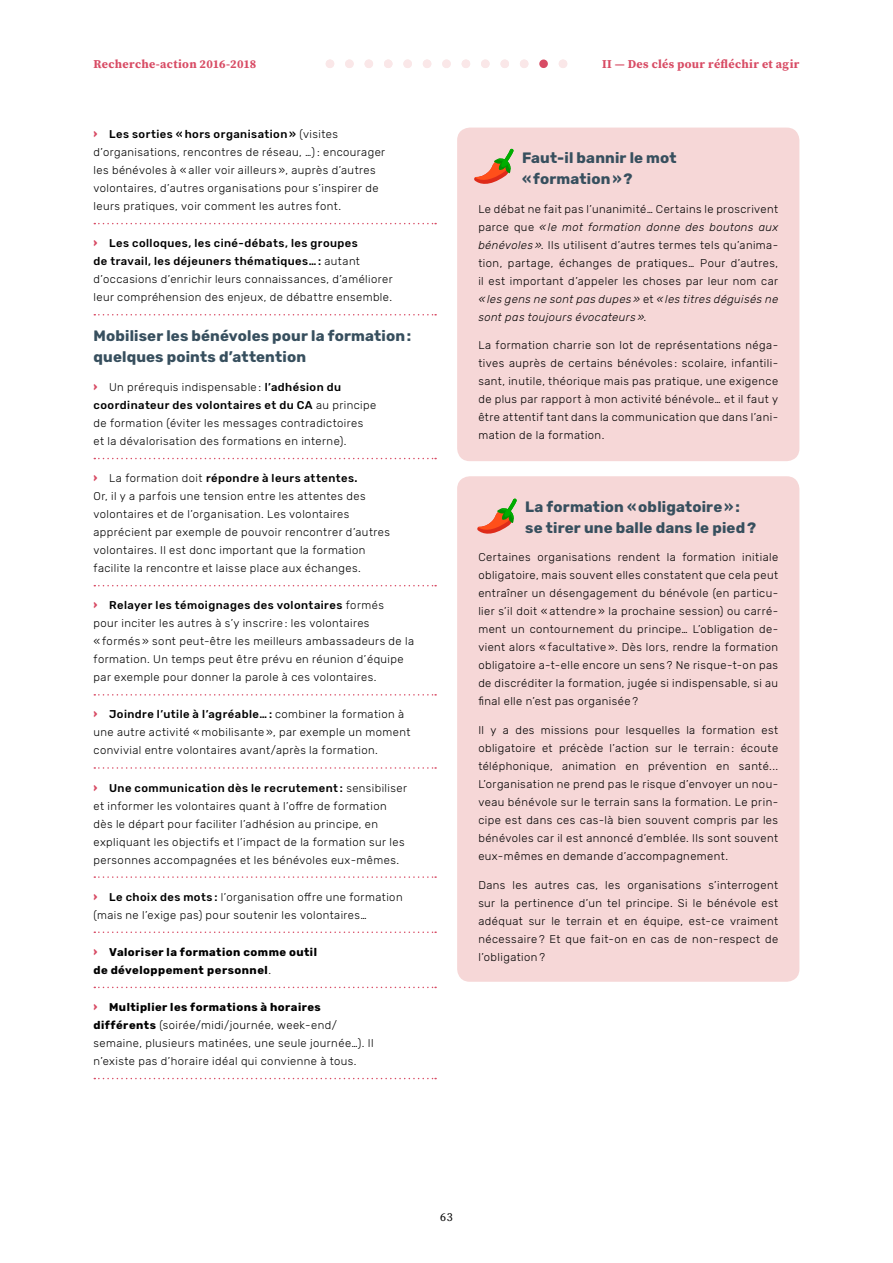
<style>
.page{position:relative;width:893px;height:1263px;background:#fff}
.page>*{position:absolute;margin:0;border:0;box-sizing:border-box;transform-origin:0 0}
.t1{font:700 15px/21px "Rubik";letter-spacing:.01em;color:#374f5e}
.t2{font:700 12px "Source Serif Pro";letter-spacing:.025em;color:#d84c65}
.t3{font:12px "Source Serif Pro";color:#000}
.t4{font:300 11.25px/18px "Rubik";letter-spacing:.035em;color:#000}
.t5{font:700 11.25px/18px "Rubik";letter-spacing:.04em;color:#000}
.s1{font-weight:500}
.s2{font-weight:300}
.s3{font-weight:700}
.s4{font-style:italic}
</style>
<div class="page">
<svg style="left:94px;top:223px;width:342px;height:1px"></svg>
<svg style="left:94px;top:314px;width:342px;height:1px"></svg>
<svg style="left:94px;top:458px;width:342px;height:1px"></svg>
<svg style="left:94px;top:585px;width:342px;height:1px"></svg>
<svg style="left:94px;top:694px;width:342px;height:1px"></svg>
<svg style="left:94px;top:767px;width:342px;height:2px"></svg>
<svg style="left:94px;top:876px;width:342px;height:2px"></svg>
<svg style="left:94px;top:931px;width:342px;height:2px"></svg>
<svg style="left:94px;top:987px;width:342px;height:1px"></svg>
<svg style="left:94px;top:1078px;width:342px;height:1px"></svg>
<div style="left:442px;top:60px;width:9px;height:8px;background:#fae7e8;border-radius:50%"></div>
<div style="left:384px;top:60px;width:8px;height:8px;background:#fae7e8;border-radius:50%"></div>
<div style="left:520px;top:60px;width:8px;height:8px;background:#fae7e8;border-radius:50%"></div>
<div style="left:403px;top:60px;width:9px;height:8px;background:#fae7e8;border-radius:50%"></div>
<div style="left:559px;top:60px;width:8px;height:8px;background:#fae7e8;border-radius:50%"></div>
<div style="left:539px;top:60px;width:9px;height:8px;background:#d84c65;border-radius:50%"></div>
<div style="left:365px;top:60px;width:8px;height:8px;background:#fae7e8;border-radius:50%"></div>
<div style="left:500px;top:60px;width:9px;height:8px;background:#fae7e8;border-radius:50%"></div>
<div style="left:345px;top:60px;width:9px;height:8px;background:#fae7e8;border-radius:50%"></div>
<div style="left:481px;top:60px;width:9px;height:8px;background:#fae7e8;border-radius:50%"></div>
<div style="left:423px;top:60px;width:8px;height:8px;background:#fae7e8;border-radius:50%"></div>
<div style="left:462px;top:60px;width:8px;height:8px;background:#fae7e8;border-radius:50%"></div>
<div style="left:326px;top:60px;width:8px;height:8px;background:#fae7e8;border-radius:50%"></div>
<div style="left:457px;top:128px;width:342px;height:333px;background:#f6d7d7;border-radius:13px"></div>
<svg style="left:474px;top:149px;width:40px;height:35px"></svg>
<div style="left:457px;top:476px;width:342px;height:506px;background:#f6d7d7;border-radius:13px"></div>
<svg style="left:477px;top:498px;width:40px;height:36px"></svg>
<p class="t2" style="left:94px;top:56px;width:164px">Recherche-action 2016-2018</p>
<p class="t2" style="left:602px;top:56px;width:199px">II — Des clés pour réfléchir et agir</p>
<p class="t4" style="left:94px;top:125px;width:293px;text-indent:16px"><span class="s1">Les sorties « hors organisation »</span> (visites d’organisations, rencontres de réseau, …) : encourager les bénévoles à « aller voir ailleurs », auprès d’autres volontaires, d’autres organisations pour s’inspirer de leurs pratiques, voir comment les autres font.</p>
<p class="t4" style="left:94px;top:235px;width:301px;text-indent:16px"><span class="s1">Les colloques, les ciné-débats, les groupes<br>de travail, les déjeuners thématiques…:</span> autant d’occasions d’enrichir leurs connaissances, d’améliorer leur compréhension des enjeux, de débattre ensemble.</p>
<h1 class="t1" style="left:94px;top:326px;width:319px">Mobiliser les bénévoles pour la formation: quelques points d’attention</h1>
<p class="t4" style="left:94px;top:378px;width:284px;text-indent:16px">Un prérequis indispensable : <span class="s1">l’adhésion du coordinateur des volontaires et du CA</span> au principe de formation (éviter les messages contradictoires et la dévalorisation des formations en interne).</p>
<p class="t4" style="left:94px;top:470px;width:298px;text-indent:16px">La formation doit <span class="s1">répondre à leurs attentes.<br></span>Or, il y a parfois une tension entre les attentes des volontaires et de l’organisation. Les volontaires apprécient par exemple de pouvoir rencontrer d’autres volontaires. Il est donc important que la formation facilite la rencontre et laisse place aux échanges.</p>
<p class="t4" style="left:94px;top:597px;width:322px;text-indent:16px"><span class="s1">Relayer les témoignages des volontaires</span> formés<br>pour inciter les autres à s’y inscrire : les volontaires<br>« formés » sont peut-être les meilleurs ambassadeurs de la formation. Un temps peut être prévu en réunion d’équipe par exemple pour donner la parole à ces volontaires.</p>
<p class="t4" style="left:94px;top:706px;width:318px;text-indent:16px"><span class="s1">Joindre l’utile à l’agréable…:</span> combiner la formation à une autre activité « mobilisante », par exemple un moment convivial entre volontaires avant/après la formation.</p>
<p class="t4" style="left:94px;top:779px;width:315px;text-indent:16px"><span class="s1">Une communication dès le recrutement :</span> sensibiliser et informer les volontaires quant à l’offre de formation dès le départ pour faciliter l’adhésion au principe, en expliquant les objectifs et l’impact de la formation sur les personnes accompagnées et les bénévoles eux-mêmes.</p>
<p class="t4" style="left:94px;top:888px;width:311px;text-indent:16px"><span class="s1">Le choix des mots :</span> l’organisation offre une formation (mais ne l’exige pas) pour soutenir les volontaires…</p>
<p class="t5" style="left:94px;top:943px;width:225px;text-indent:16px">Valoriser la formation comme outil de développement personnel<span class="s2">.</span></p>
<p class="t4" style="left:94px;top:998px;width:282px;text-indent:16px"><span class="s3">Multiplier les formations à horaires différents</span> (soirée/midi/journée, week-end/ semaine, plusieurs matinées, une seule journée…). Il n’existe pas d’horaire idéal qui convienne à tous.</p>
<h1 class="t1" style="left:522px;top:148px;width:156px">Faut-il bannir le mot «formation»?</h1>
<p class="t4" style="left:478px;top:200px;width:301px;text-align:justify">Le débat ne fait pas l’unanimité… Certains le proscrivent parce que <span class="s4">« le mot formation donne des boutons aux bénévoles ».</span> Ils utilisent d’autres termes tels qu’anima&shy;tion, partage, échanges de pratiques… Pour d’autres, il est important d’appeler les choses par leur nom car <span class="s4">« les gens ne sont pas dupes »</span> et <span class="s4">« les titres déguisés ne sont pas toujours évocateurs ».</span></p>
<p class="t4" style="left:478px;top:336px;width:301px;text-align:justify">La formation charrie son lot de représentations néga&shy;tives auprès de certains bénévoles : scolaire, infantili&shy;sant, inutile, théorique mais pas pratique, une exigence de plus par rapport à mon activité bénévole… et il faut y être attentif tant dans la communication que dans l’ani&shy;mation de la formation.</p>
<h1 class="t1" style="left:525px;top:496px;width:232px">La formation «obligatoire»: se tirer une balle dans le pied?</h1>
<p class="t4" style="left:478px;top:549px;width:301px;text-align:justify">Certaines organisations rendent la formation initiale obligatoire, mais souvent elles constatent que cela peut entraîner un désengagement du bénévole (en particu&shy;lier s’il doit « attendre » la prochaine session) ou carré&shy;ment un contournement du principe… L’obligation de&shy;vient alors « facultative ». Dès lors, rendre la formation obligatoire a-t-elle encore un sens ? Ne risque-t-on pas de discréditer la formation, jugée si indispensable, si au final elle n’est pas organisée ?</p>
<p class="t4" style="left:478px;top:721px;width:301px;text-align:justify">Il y a des missions pour lesquelles la formation est obligatoire et précède l’action sur le terrain : écoute téléphonique, animation en prévention en santé...<br>L’organisation ne prend pas le risque d’envoyer un nou&shy;veau bénévole sur le terrain sans la formation. Le prin&shy;cipe est dans ces cas-là bien souvent compris par les bénévoles car il est annoncé d’emblée. Ils sont souvent eux-mêmes en demande d’accompagnement.</p>
<p class="t4" style="left:478px;top:876px;width:301px;text-align:justify">Dans les autres cas, les organisations s’interrogent sur la pertinence d’un tel principe. Si le bénévole est adéquat sur le terrain et en équipe, est-ce vraiment nécessaire ? Et que fait-on en cas de non-respect de l’obligation ?</p>
<p class="t3" style="left:440px;top:1209px;width:14px">63</p>
</div>
